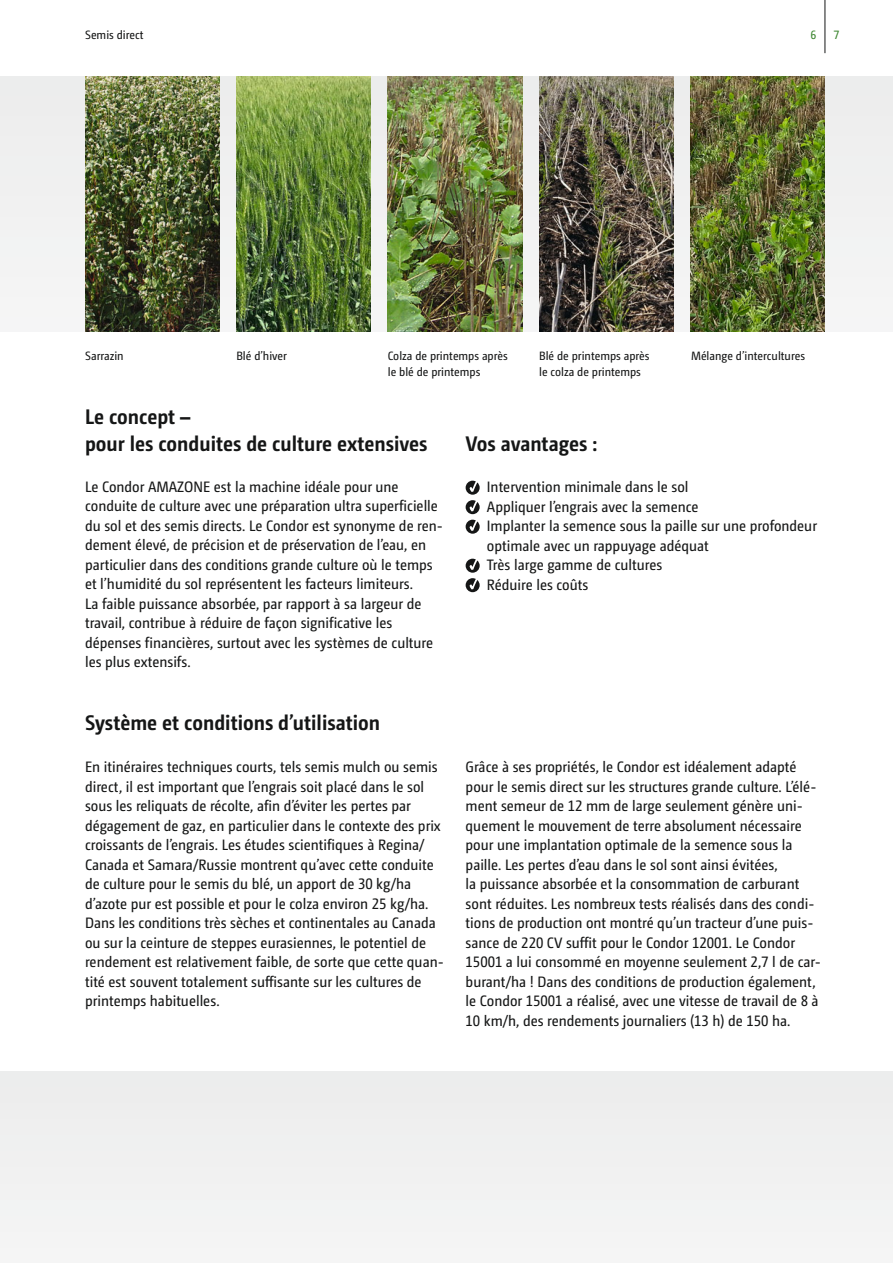
<style>
.page{position:relative;width:893px;height:1263px;background:#fff}
.page>*{position:absolute;margin:0;border:0;box-sizing:border-box;transform-origin:0 0}
.t1{font:700 21px/27px "Camingo Dos Pro S Cd";color:#151616}
.t2{font:15px/19.5px "Camingo Dos Pro S Cd";color:#151616}
.t3{font:12px/16.5px "Camingo Dos Pro S Cd";color:#151616}
.t4{font:12px "Camingo Dos Pro S Cd";color:#38832b}
</style>
<div class="page">
<div style="left:0;top:77px;width:893px;height:255px;background:#f1f1f1"></div>
<div style="left:0;top:1071px;width:893px;height:192px;background:#f0f0f0"></div>
<img style="left:85px;top:77px;width:134px;height:255px">
<img style="left:388px;top:77px;width:134px;height:255px">
<img style="left:236px;top:77px;width:135px;height:255px">
<img style="left:539px;top:77px;width:135px;height:255px">
<img style="left:690px;top:77px;width:135px;height:255px">
<hr style="left:825px;top:0;width:1px;height:53px;background:#151616">
<svg style="left:466px;top:481px;width:14px;height:33px"></svg>
<svg style="left:466px;top:520px;width:14px;height:14px"></svg>
<svg style="left:466px;top:559px;width:14px;height:33px"></svg>
<p class="t3" style="left:85px;top:27px;width:60px">Semis direct</p>
<p class="t4" style="left:810px;top:28px;width:7px">6</p>
<p class="t4" style="left:833px;top:28px;width:7px">7</p>
<p class="t3" style="left:85px;top:348px;width:40px">Sarrazin</p>
<p class="t3" style="left:236px;top:348px;width:52px">Blé d’hiver</p>
<p class="t3" style="left:539px;top:348px;width:112px">Blé de printemps après le colza de printemps</p>
<p class="t3" style="left:388px;top:348px;width:121px">Colza de printemps après le blé de printemps</p>
<p class="t3" style="left:691px;top:348px;width:116px">Mélange d’intercultures</p>
<h1 class="t1" style="left:85px;top:405px;width:344px">Le concept –<br>pour les conduites de culture extensives</h1>
<p class="t2" style="left:85px;top:478px;width:360px">Le Condor AMAZONE est la machine idéale pour une conduite de culture avec une préparation ultra superficielle du sol et des semis directs. Le Condor est synonyme de ren&shy;dement élevé, de précision et de préservation de l’eau, en particulier dans des conditions grande culture où le temps et l’humidité du sol représentent les facteurs limiteurs.<br>La faible puissance absorbée, par rapport à sa largeur de travail, contribue à réduire de façon significative les dépenses financières, surtout avec les systèmes de culture les plus extensifs.</p>
<h1 class="t1" style="left:85px;top:711px;width:297px">Système et conditions d’utilisation</h1>
<h1 class="t1" style="left:466px;top:432px;width:133px">Vos avantages :</h1>
<p class="t2" style="left:487px;top:479px;width:332px">Intervention minimale dans le sol<br>Appliquer l’engrais avec la semence<br>Implanter la semence sous la paille sur une profondeur optimale avec un rappuyage adéquat<br>Très large gamme de cultures<br>Réduire les coûts</p>
<p class="t2" style="left:85px;top:759px;width:360px">En itinéraires techniques courts, tels semis mulch ou semis direct, il est important que l’engrais soit placé dans le sol sous les reliquats de récolte, afin d’éviter les pertes par dégagement de gaz, en particulier dans le contexte des prix croissants de l’engrais. Les études scientifiques à Regina/ Canada et Samara/Russie montrent qu’avec cette conduite de culture pour le semis du blé, un apport de 30 kg/ha d’azote pur est possible et pour le colza environ 25 kg/ha.<br>Dans les conditions très sèches et continentales au Canada ou sur la ceinture de steppes eurasiennes, le potentiel de rendement est relativement faible, de sorte que cette quan&shy;tité est souvent totalement suffisante sur les cultures de printemps habituelles.</p>
<p class="t2" style="left:466px;top:759px;width:357px">Grâce à ses propriétés, le Condor est idéalement adapté pour le semis direct sur les structures grande culture. L’élé&shy;ment semeur de 12 mm de large seulement génère uni&shy;quement le mouvement de terre absolument nécessaire pour une implantation optimale de la semence sous la paille. Les pertes d’eau dans le sol sont ainsi évitées,<br>la puissance absorbée et la consommation de carburant sont réduites. Les nombreux tests réalisés dans des condi&shy;tions de production ont montré qu’un tracteur d’une puis&shy;sance de 220 CV suffit pour le Condor 12001. Le Condor 15001 a lui consommé en moyenne seulement 2,7 l de car&shy;burant/ha ! Dans des conditions de production également, le Condor 15001 a réalisé, avec une vitesse de travail de 8 à 10 km/h, des rendements journaliers (13 h) de 150 ha.</p>
</div>
